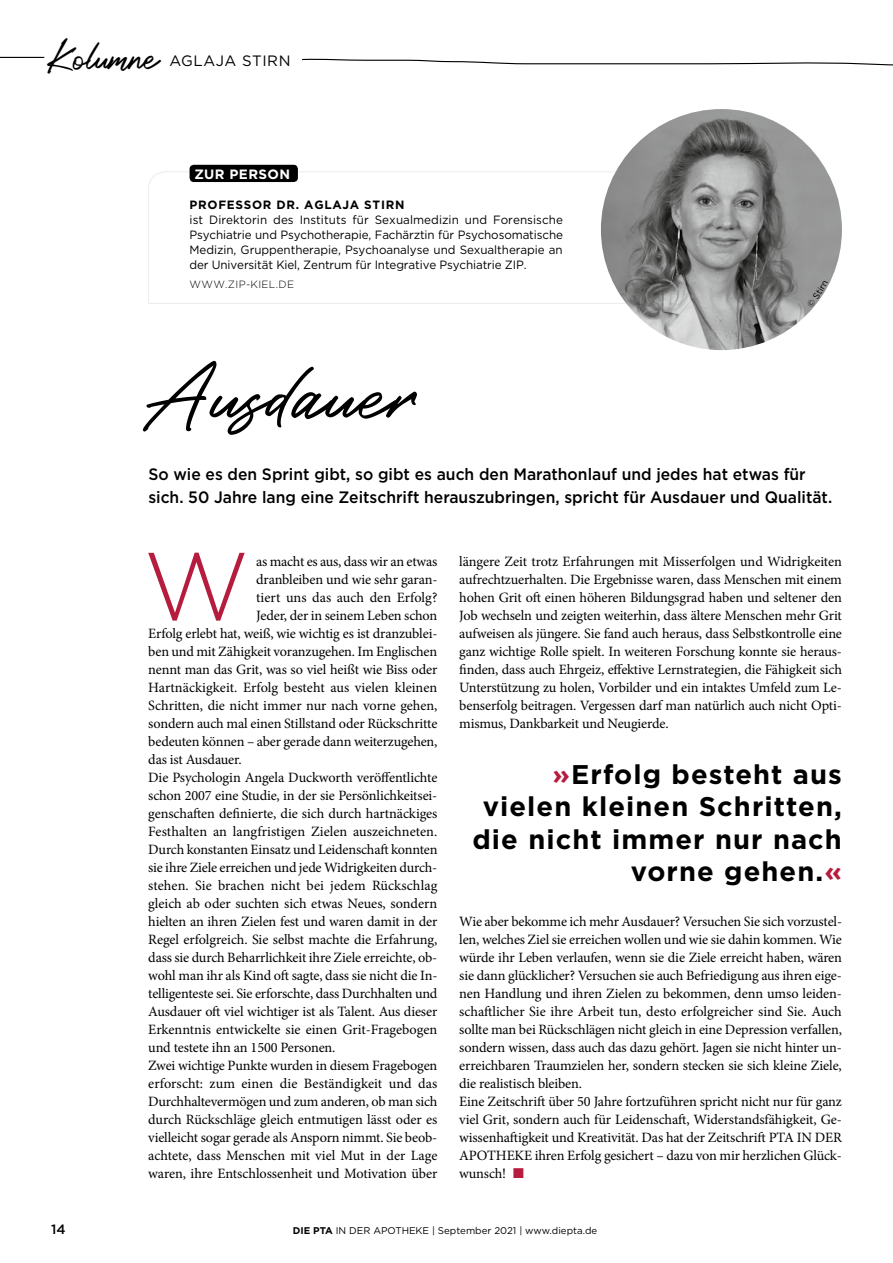
<style>
.page{position:relative;width:893px;height:1263px;background:#fff}
.page>*{position:absolute;margin:0;border:0;box-sizing:border-box;transform-origin:0 0}
.t1{font:300 96.15px "Gotham";color:#b61c3e}
.t2{font:75px "Roustel";letter-spacing:.01em;color:#000}
.t3{font:italic 37.5px "Roustel";letter-spacing:-.03em;color:#000;scale:.94 1}
.t4{font:700 27px/32.4px "Gotham";letter-spacing:.04em;color:#000;text-align:right}
.t5{font:500 16.5px/22.5px "Gotham";color:#000;scale:.95 1}
.t6{font:15px "Gotham";letter-spacing:.04em;color:#000}
.t7{font:14.25px/18px "Minion Pro";letter-spacing:-.01em;color:#000;text-align:justify}
.t8{font:700 13.5px "Gotham";letter-spacing:.03em;color:#fff}
.t9{font:500 13.5px "Gotham";color:#000}
.t10{font:12px/15px "Gotham";letter-spacing:-.01em;color:#000;text-align:justify}
.t11{font:700 12px "Gotham";letter-spacing:.06em;color:#000}
.t12{font:300 10.5px "Gotham";letter-spacing:.03em;color:#000}
.t13{font:9.75px "Gotham";color:#000}
.s1{color:#b61c3e}
.s2{font-weight:700}
</style>
<div class="page">
<hr style="left:0;top:57px;width:44px;height:1px;background:#000">
<svg style="left:302px;top:58px;width:591px;height:8px"></svg>
<svg style="left:148px;top:171px;width:478px;height:133px"></svg>
<div style="left:190px;top:165px;width:108px;height:17px;background:#000;border-radius:4px"></div>
<img style="left:601px;top:109px;width:241px;height:241px;border-radius:121px">
<svg style="left:807px;top:280px;width:21px;height:27px"></svg>
<h3 class="t3" style="left:49px;top:27px;width:117px">Kolumne</h3>
<p class="t6" style="left:169px;top:51px;width:123px">AGLAJA STIRN</p>
<p class="t8" style="left:194px;top:165px;width:97px">ZUR PERSON</p>
<p class="t11" style="left:190px;top:197px;width:216px">PROFESSOR DR. AGLAJA STIRN</p>
<p class="t10" style="left:190px;top:212px;width:375px">ist Direktorin des Instituts für Sexualmedizin und Forensische Psychiatrie und Psychotherapie, Fachärztin für Psychosomatische Medizin, Gruppentherapie, Psychoanalyse und Sexualtherapie an der Universität Kiel, Zentrum für Integrative Psychiatrie ZIP.</p>
<p class="t12" style="left:190px;top:277px;width:106px">WWW.ZIP-KIEL.DE</p>
<h2 class="t2" style="left:148px;top:335px;width:267px">Ausdauer</h2>
<p class="t5" style="left:148px;top:463px;width:721px">So wie es den Sprint gibt, so gibt es auch den Marathonlauf und jedes hat etwas für sich. 50 Jahre lang eine Zeitschrift herauszubringen, spricht für Ausdauer und Qualität.</p>
<h1 class="t1" style="left:143px;top:525px;width:108px">W</h1>
<p class="t7" style="left:256px;top:553px;width:183px">as macht es aus, dass wir an etwas</p>
<p class="t7" style="left:256px;top:571px;width:183px">dranbleiben und wie sehr garan-</p>
<p class="t7" style="left:256px;top:589px;width:183px">tiert uns das auch den Erfolg?</p>
<p class="t7" style="left:256px;top:607px;width:183px">Jeder, der in seinem Leben schon</p>
<p class="t7" style="left:148px;top:625px;width:291px">Erfolg erlebt hat, weiß, wie wichtig es ist dranzublei-</p>
<p class="t7" style="left:148px;top:643px;width:290px">ben und mit Zähigkeit voranzugehen. Im Englischen</p>
<p class="t7" style="left:148px;top:661px;width:291px">nennt man das Grit, was so viel heißt wie Biss oder</p>
<p class="t7" style="left:148px;top:679px;width:291px">Hartnäckigkeit. Erfolg besteht aus vielen kleinen</p>
<p class="t7" style="left:148px;top:697px;width:291px">Schritten, die nicht immer nur nach vorne gehen,</p>
<p class="t7" style="left:148px;top:715px;width:291px">sondern auch mal einen Stillstand oder Rückschritte</p>
<p class="t7" style="left:148px;top:733px;width:291px">bedeuten können – aber gerade dann weiterzugehen,</p>
<p class="t7" style="left:148px;top:751px;width:95px">das ist Ausdauer.</p>
<p class="t7" style="left:148px;top:769px;width:291px">Die Psychologin Angela Duckworth veröffentlichte</p>
<p class="t7" style="left:148px;top:787px;width:291px">schon 2007 eine Studie, in der sie Persönlichkeitsei-</p>
<p class="t7" style="left:148px;top:805px;width:291px">genschaften definierte, die sich durch hartnäckiges</p>
<p class="t7" style="left:148px;top:823px;width:291px">Festhalten an langfristigen Zielen auszeichneten.</p>
<p class="t7" style="left:148px;top:841px;width:291px">Durch konstanten Einsatz und Leidenschaft konnten</p>
<p class="t7" style="left:148px;top:859px;width:291px">sie ihre Ziele erreichen und jede Widrigkeiten durch-</p>
<p class="t7" style="left:148px;top:877px;width:291px">stehen. Sie brachen nicht bei jedem Rückschlag</p>
<p class="t7" style="left:148px;top:895px;width:290px">gleich ab oder suchten sich etwas Neues, sondern</p>
<p class="t7" style="left:148px;top:913px;width:291px">hielten an ihren Zielen fest und waren damit in der</p>
<p class="t7" style="left:148px;top:931px;width:291px">Regel erfolgreich. Sie selbst machte die Erfahrung,</p>
<p class="t7" style="left:148px;top:949px;width:291px">dass sie durch Beharrlichkeit ihre Ziele erreichte, ob-</p>
<p class="t7" style="left:148px;top:967px;width:291px">wohl man ihr als Kind oft sagte, dass sie nicht die In-</p>
<p class="t7" style="left:148px;top:985px;width:291px">telligenteste sei. Sie erforschte, dass Durchhalten und</p>
<p class="t7" style="left:148px;top:1003px;width:291px">Ausdauer oft viel wichtiger ist als Talent. Aus dieser</p>
<p class="t7" style="left:148px;top:1021px;width:291px">Erkenntnis entwickelte sie einen Grit-Fragebogen</p>
<p class="t7" style="left:148px;top:1039px;width:189px">und testete ihn an 1500 Personen.</p>
<p class="t7" style="left:148px;top:1057px;width:291px">Zwei wichtige Punkte wurden in diesem Fragebogen</p>
<p class="t7" style="left:148px;top:1075px;width:291px">erforscht: zum einen die Beständigkeit und das</p>
<p class="t7" style="left:148px;top:1093px;width:291px">Durchhaltevermögen und zum anderen, ob man sich</p>
<p class="t7" style="left:148px;top:1111px;width:291px">durch Rückschläge gleich entmutigen lässt oder es</p>
<p class="t7" style="left:148px;top:1129px;width:291px">vielleicht sogar gerade als Ansporn nimmt. Sie beob-</p>
<p class="t7" style="left:148px;top:1147px;width:291px">achtete, dass Menschen mit viel Mut in der Lage</p>
<p class="t7" style="left:148px;top:1165px;width:291px">waren, ihre Entschlossenheit und Motivation über</p>
<p class="t7" style="left:459px;top:553px;width:384px">längere Zeit trotz Erfahrungen mit Misserfolgen und Widrigkeiten aufrechtzuerhalten. Die Ergebnisse waren, dass Menschen mit einem hohen Grit oft einen höheren Bildungsgrad haben und seltener den Job wechseln und zeigten weiterhin, dass ältere Menschen mehr Grit aufweisen als jüngere. Sie fand auch heraus, dass Selbstkontrolle eine ganz wichtige Rolle spielt. In weiteren Forschung konnte sie heraus&shy;finden, dass auch Ehrgeiz, effektive Lernstrategien, die Fähigkeit sich Unterstützung zu holen, Vorbilder und ein intaktes Umfeld zum Le&shy;benserfolg beitragen. Vergessen darf man natürlich auch nicht Opti&shy;mismus, Dankbarkeit und Neugierde.</p>
<h3 class="t4" style="left:472px;top:758px;width:371px"><span class="s1">»</span>Erfolg besteht aus vielen kleinen Schritten, die nicht immer nur nach vorne gehen.<span class="s1">«</span></h3>
<p class="t7" style="left:459px;top:913px;width:384px;text-align:left">Wie aber bekomme ich mehr Ausdauer? Versuchen Sie sich vorzustel&shy;len, welches Ziel sie erreichen wollen und wie sie dahin kommen. Wie würde ihr Leben verlaufen, wenn sie die Ziele erreicht haben, wären sie dann glücklicher? Versuchen sie auch Befriedigung aus ihren eige&shy;nen Handlung und ihren Zielen zu bekommen, denn umso leiden&shy;schaftlicher Sie ihre Arbeit tun, desto erfolgreicher sind Sie. Auch sollte man bei Rückschlägen nicht gleich in eine Depression verfallen, sondern wissen, dass auch das dazu gehört. Jagen sie nicht hinter un&shy;erreichbaren Traumzielen her, sondern stecken sie sich kleine Ziele, die realistisch bleiben.<br>Eine Zeitschrift über 50 Jahre fortzuführen spricht nicht nur für ganz viel Grit, sondern auch für Leidenschaft, Widerstandsfähigkeit, Ge&shy;wissenhaftigkeit und Kreativität. Das hat der Zeitschrift PTA IN DER APOTHEKE ihren Erfolg gesichert – dazu von mir herzlichen Glück&shy;wunsch! <span class="s1">■</span></p>
<p class="t9" style="left:51px;top:1220px;width:16px">14</p>
<p class="t13" style="left:293px;top:1224px;width:306px"><span class="s2">DIE PTA</span> IN DER APOTHEKE | September 2021 | www.diepta.de</p>
</div>
